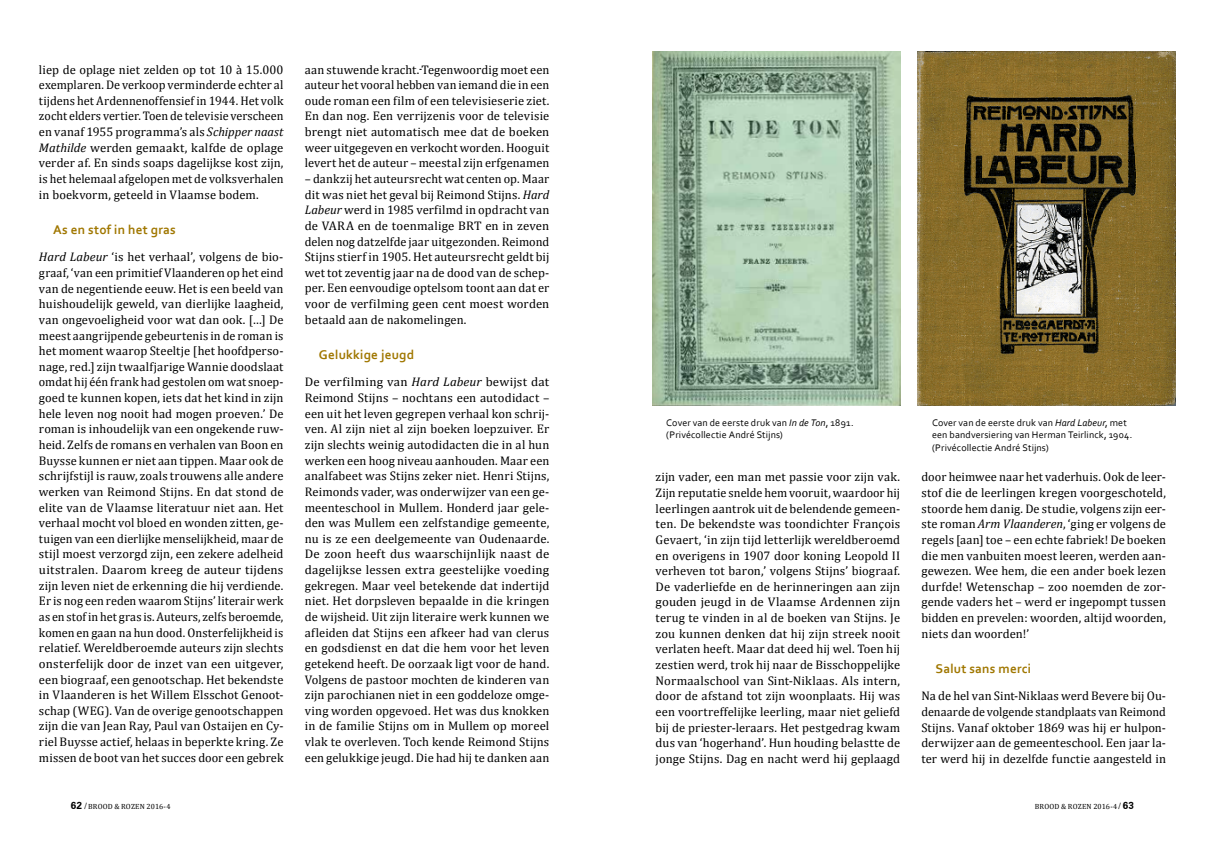
<style>
.page{position:relative;width:1205px;height:851px;background:#fff}
.page>*{position:absolute;margin:0;border:0;box-sizing:border-box;transform-origin:0 0}
.t1{font:700 13.25px "Corbel";letter-spacing:.015em;color:#a07700}
.t2{font:12.5px/15.6px "Cambria";letter-spacing:.005em;color:#000;text-align:justify}
.t3{font:10px/12.5px "Corbel";letter-spacing:.01em;color:#000}
.t4{font:7.5px "Cambria";letter-spacing:.015em;color:#000}
.s1{font-style:italic}
.s2{font-family:"Zurich BT";font-weight:700;font-size:10px}
.s3{font-family:"Candara";font-weight:700;font-style:italic}
</style>
<div class="page">
<img style="left:918px;top:51px;width:257px;height:354px">
<img style="left:652px;top:51px;width:248px;height:354px">
<p class="t2" style="left:39px;top:61px;width:246px">liep de oplage niet zelden op tot 10 à 15.000 exemplaren. De verkoop verminderde echter al tijdens het Ardennenoffensief in 1944. Het volk zocht elders vertier. Toen de televisie verscheen en vanaf 1955 programma’s als <span class="s1">Schipper naast Mathilde</span> werden gemaakt, kalfde de oplage verder af. En sinds soaps dagelijkse kost zijn, is het helemaal afgelopen met de volksverhalen in boekvorm, geteeld in Vlaamse bodem.</p>
<p class="t1" style="left:53px;top:221px;width:124px">As en stof in het gras</p>
<p class="t2" style="left:39px;top:249px;width:246px"><span class="s1">Hard Labeur</span> ‘is het verhaal’, volgens de bio&shy;graaf, ‘van een primitief Vlaanderen op het eind van de negentiende eeuw. Het is een beeld van huishoudelijk geweld, van dierlijke laagheid, van ongevoeligheid voor wat dan ook. […] De meest aangrijpende gebeurtenis in de roman is het moment waarop Steeltje [het hoofdperso&shy;nage, red.] zijn twaalfjarige Wannie doodslaat omdat hij één frank had gestolen om wat snoep&shy;goed te kunnen kopen, iets dat het kind in zijn hele leven nog nooit had mogen proeven.’ De roman is inhoudelijk van een ongekende ruw&shy;heid. Zelfs de romans en verhalen van Boon en Buysse kunnen er niet aan tippen. Maar ook de schrijfstijl is rauw, zoals trouwens alle andere werken van Reimond Stijns. En dat stond de elite van de Vlaamse literatuur niet aan. Het verhaal mocht vol bloed en wonden zitten, ge&shy;tuigen van een dierlijke menselijkheid, maar de stijl moest verzorgd zijn, een zekere adelheid uitstralen. Daarom kreeg de auteur tijdens zijn leven niet de erkenning die hij verdiende.<br>Er is nog een reden waarom Stijns’ literair werk as en stof in het gras is. Auteurs, zelfs beroemde, komen en gaan na hun dood. Onsterfelijkheid is relatief. Wereldberoemde auteurs zijn slechts onsterfelijk door de inzet van een uitgever, een biograaf, een genootschap. Het bekendste in Vlaanderen is het Willem Elsschot Genoot&shy;schap (WEG). Van de overige genootschappen zijn die van Jean Ray, Paul van Ostaijen en Cy&shy;riel Buysse actief, helaas in beperkte kring. Ze missen de boot van het succes door een gebrek</p>
<p class="t2" style="left:305px;top:61px;width:246px">aan stuwende kracht. Tegenwoordig moet een auteur het vooral hebben van iemand die in een oude roman een film of een televisieserie ziet.<br>En dan nog. Een verrijzenis voor de televisie brengt niet automatisch mee dat de boeken weer uitgegeven en verkocht worden. Hooguit levert het de auteur – meestal zijn erfgenamen</p>
<p class="t2" style="left:305px;top:171px;width:246px">– dankzij het auteursrecht wat centen op. Maar dit was niet het geval bij Reimond Stijns. <span class="s1">Hard Labeur</span> werd in 1985 verfilmd in opdracht van de VARA en de toenmalige BRT en in zeven delen nog datzelfde jaar uitgezonden. Reimond Stijns stierf in 1905. Het auteursrecht geldt bij wet tot zeventig jaar na de dood van de schep&shy;per. Een eenvoudige optelsom toont aan dat er voor de verfilming geen cent moest worden betaald aan de nakomelingen.</p>
<p class="t1" style="left:319px;top:346px;width:97px">Gelukkige jeugd</p>
<p class="t2" style="left:305px;top:374px;width:246px">De verfilming van <span class="s1">Hard Labeur</span> bewijst dat Reimond Stijns – nochtans een autodidact – een uit het leven gegrepen verhaal kon schrij&shy;ven. Al zijn niet al zijn boeken loepzuiver. Er zijn slechts weinig autodidacten die in al hun werken een hoog niveau aanhouden. Maar een analfabeet was Stijns zeker niet. Henri Stijns, Reimonds vader, was onderwijzer van een ge&shy;meenteschool in Mullem. Honderd jaar gele&shy;den was Mullem een zelfstandige gemeente, nu is ze een deelgemeente van Oudenaarde.<br>De zoon heeft dus waarschijnlijk naast de dagelijkse lessen extra geestelijke voeding gekregen. Maar veel betekende dat indertijd niet. Het dorpsleven bepaalde in die kringen de wijsheid. Uit zijn literaire werk kunnen we afleiden dat Stijns een afkeer had van clerus en godsdienst en dat die hem voor het leven getekend heeft. De oorzaak ligt voor de hand.<br>Volgens de pastoor mochten de kinderen van zijn parochianen niet in een goddeloze omge&shy;ving worden opgevoed. Het was dus knokken in de familie Stijns om in Mullem op moreel vlak te overleven. Toch kende Reimond Stijns een gelukkige jeugd. Die had hij te danken aan</p>
<p class="t3" style="left:666px;top:415px;width:189px">Cover van de eerste druk van <span class="s1">In de Ton</span>, 1891. (Privécollectie André Stijns)</p>
<p class="t3" style="left:932px;top:415px;width:202px">Cover van de eerste druk van <span class="s1">Hard Labeur</span>, met een bandversiering van Herman Teirlinck, 1904. (Privécollectie André Stijns)</p>
<p class="t2" style="left:656px;top:469px;width:246px">zijn vader, een man met passie voor zijn vak.<br>Zijn reputatie snelde hem vooruit, waardoor hij leerlingen aantrok uit de belendende gemeen&shy;ten. De bekendste was toondichter François Gevaert, ‘in zijn tijd letterlijk wereldberoemd en overigens in 1907 door koning Leopold II verheven tot baron,’ volgens Stijns’ biograaf.<br>De vaderliefde en de herinneringen aan zijn gouden jeugd in de Vlaamse Ardennen zijn terug te vinden in al de boeken van Stijns. Je zou kunnen denken dat hij zijn streek nooit verlaten heeft. Maar dat deed hij wel. Toen hij zestien werd, trok hij naar de Bisschoppelijke Normaalschool van Sint-Niklaas. Als intern, door de afstand tot zijn woonplaats. Hij was een voortreffelijke leerling, maar niet geliefd bij de priester-leraars. Het pestgedrag kwam dus van ‘hogerhand’. Hun houding belastte de jonge Stijns. Dag en nacht werd hij geplaagd</p>
<p class="t2" style="left:921px;top:469px;width:246px">door heimwee naar het vaderhuis. Ook de leer&shy;stof die de leerlingen kregen voorgeschoteld, stoorde hem danig. De studie, volgens zijn eer&shy;ste roman <span class="s1">Arm Vlaanderen</span>, ‘ging er volgens de regels [aan] toe – een echte fabriek! De boeken die men vanbuiten moest leeren, werden aan&shy;gewezen. Wee hem, die een ander boek lezen durfde! Wetenschap – zoo noemden de zor&shy;gende vaders het – werd er ingepompt tussen bidden en prevelen: woorden, altijd woorden, niets dan woorden!’</p>
<p class="t1" style="left:935px;top:660px;width:97px">Salut sans merci</p>
<p class="t2" style="left:921px;top:688px;width:246px">Na de hel van Sint-Niklaas werd Bevere bij Ou&shy;denaarde de volgende standplaats van Reimond Stijns. Vanaf oktober 1869 was hij er hulpon&shy;derwijzer aan de gemeenteschool. Een jaar la&shy;ter werd hij in dezelfde functie aangesteld in</p>
<p class="t4" style="left:71px;top:801px;width:101px"><span class="s2">62</span> <span class="s3">/</span> BROOD &amp; ROZEN 2016-4</p>
<p class="t4" style="left:1035px;top:801px;width:101px">BROOD &amp; ROZEN 2016-4 <span class="s3">/</span> <span class="s2">63</span></p>
</div>
